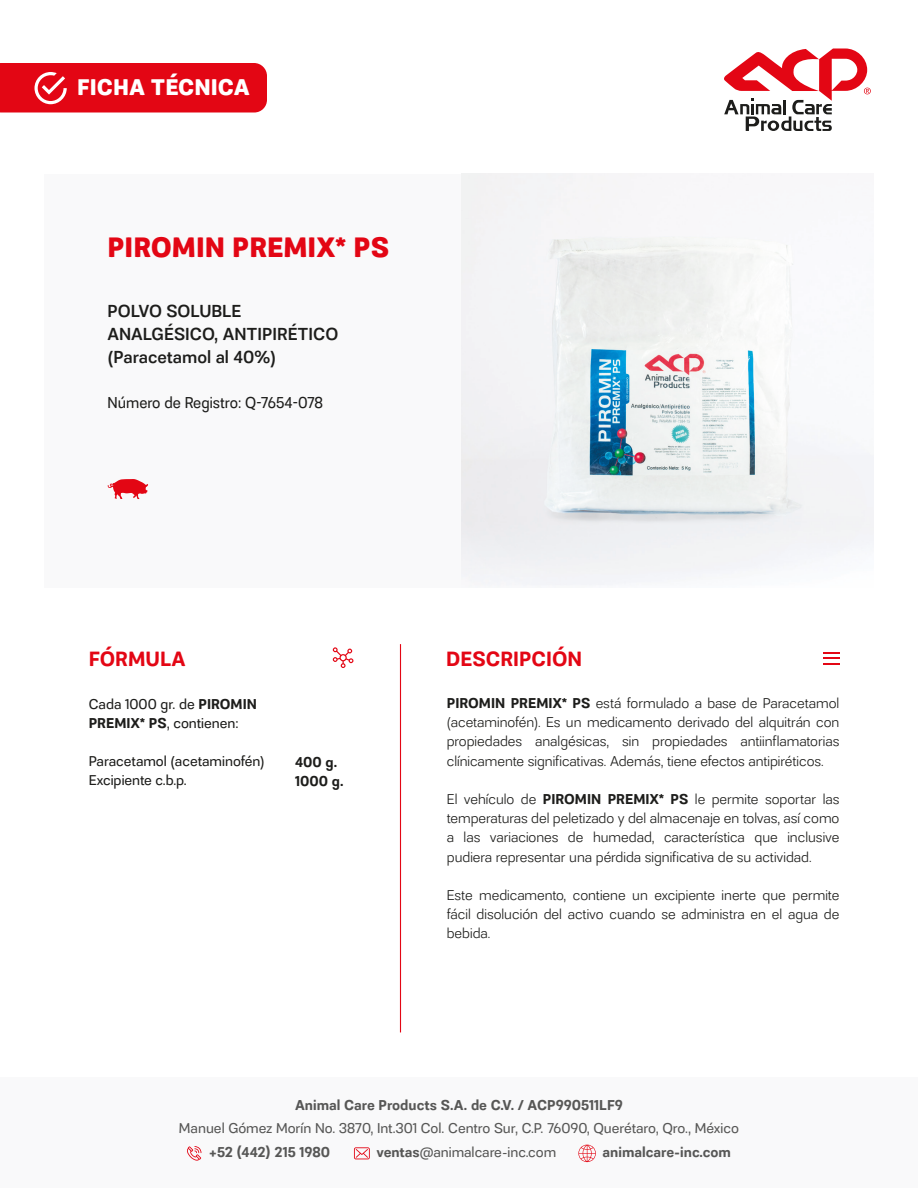
<style>
.page{position:relative;width:918px;height:1188px;background:#fff}
.page>*{position:absolute;margin:0;border:0;box-sizing:border-box;transform-origin:0 0}
.t1{font:700 26.4px "Quiroh";color:#e30614}
.t2{font:700 21.3px "Quiroh";color:#fff}
.t3{font:600 19.5px "Quiroh";color:#e30614}
.t4{font:500 16.5px/22.8px "Quiroh";color:#1d1d1b}
.t5{font:15px "Quiroh";color:#1d1d1b;scale:.95 1}
.t6{font:300 13.5px/19.2px "Quiroh";color:#1d1d1b;text-align:justify}
.t7{font:13.5px "Quiroh";color:#575756}
.t8{font:13.5px/19.2px "Quiroh";color:#1d1d1b}
.t9{font:600 13.5px "Quiroh";color:#575756}
.t10{font:600 13.5px/19.2px "Quiroh";color:#1d1d1b}
.s1{font-weight:600}
</style>
<div class="page">
<svg style="left:724px;top:48px;width:147px;height:83px"></svg>
<div style="left:0;top:63px;width:267px;height:49px;background:#e30614"></div>
<div style="left:0;top:1077px;width:918px;height:110px;background:#f9f9fa"></div>
<svg style="left:187px;top:1146px;width:14px;height:15px"></svg>
<svg style="left:354px;top:1147px;width:16px;height:12px"></svg>
<svg style="left:578px;top:1145px;width:18px;height:17px"></svg>
<div style="left:44px;top:174px;width:417px;height:413px;background:#f9f9fa"></div>
<img style="left:462px;top:174px;width:412px;height:412px">
<svg style="left:333px;top:647px;width:20px;height:21px"></svg>
<hr style="left:400px;top:644px;width:1px;height:388px;background:#e30614">
<svg style="left:824px;top:652px;width:16px;height:12px"></svg>
<svg style="left:108px;top:479px;width:40px;height:20px"></svg>
<h2 class="t2" style="left:77px;top:73px;width:174px">FICHA TÉCNICA</h2>
<h1 class="t1" style="left:107px;top:229px;width:283px">PIROMIN PREMIX* PS</h1>
<p class="t4" style="left:107px;top:300px;width:233px">POLVO SOLUBLE<br>ANALGÉSICO, ANTIPIRÉTICO (Paracetamol al 40%)</p>
<p class="t5" style="left:107px;top:392px;width:229px">Número de Registro: Q-7654-078</p>
<h3 class="t3" style="left:89px;top:645px;width:99px">FÓRMULA</h3>
<h3 class="t3" style="left:446px;top:646px;width:138px">DESCRIPCIÓN</h3>
<p class="t8" style="left:89px;top:694px;width:170px">Cada 1000 gr. de <span class="s1">PIROMIN<br>PREMIX* PS</span>, contienen:</p>
<p class="t8" style="left:89px;top:752px;width:178px">Paracetamol (acetaminofén)<br>Excipiente c.b.p.</p>
<p class="t6" style="left:447px;top:693px;width:394px"><span class="s1">PIROMIN PREMIX* PS</span> está formulado a base de Paracetamol (acetaminofén). Es un medicamento derivado del alquitrán con propiedades analgésicas, sin propiedades antiinflamatorias clínicamente significativas. Además, tiene efectos antipiréticos.</p>
<p class="t6" style="left:447px;top:789px;width:394px">El vehículo de <span class="s1">PIROMIN PREMIX* PS</span> le permite soportar las temperaturas del peletizado y del almacenaje en tolvas, así como a las variaciones de humedad, característica que inclusive pudiera representar una pérdida significativa de su actividad.</p>
<p class="t6" style="left:447px;top:885px;width:394px">Este medicamento, contiene un excipiente inerte que permite fácil disolución del activo cuando se administra en el agua de bebida.</p>
<p class="t10" style="left:295px;top:753px;width:50px">400 g.<br>1000 g.</p>
<p class="t9" style="left:295px;top:1096px;width:329px">Animal Care Products S.A. de C.V. / ACP990511LF9</p>
<p class="t7" style="left:179px;top:1119px;width:562px">Manuel Gómez Morín No. 3870, Int.301 Col. Centro Sur, C.P. 76090, Querétaro, Qro., México</p>
<p class="t9" style="left:209px;top:1142px;width:122px">+52 (442) 215 1980</p>
<p class="t7" style="left:377px;top:1143px;width:181px"><span class="s1">ventas</span>@animalcare-inc.com</p>
<p class="t9" style="left:603px;top:1142px;width:130px">animalcare-inc.com</p>
</div>
